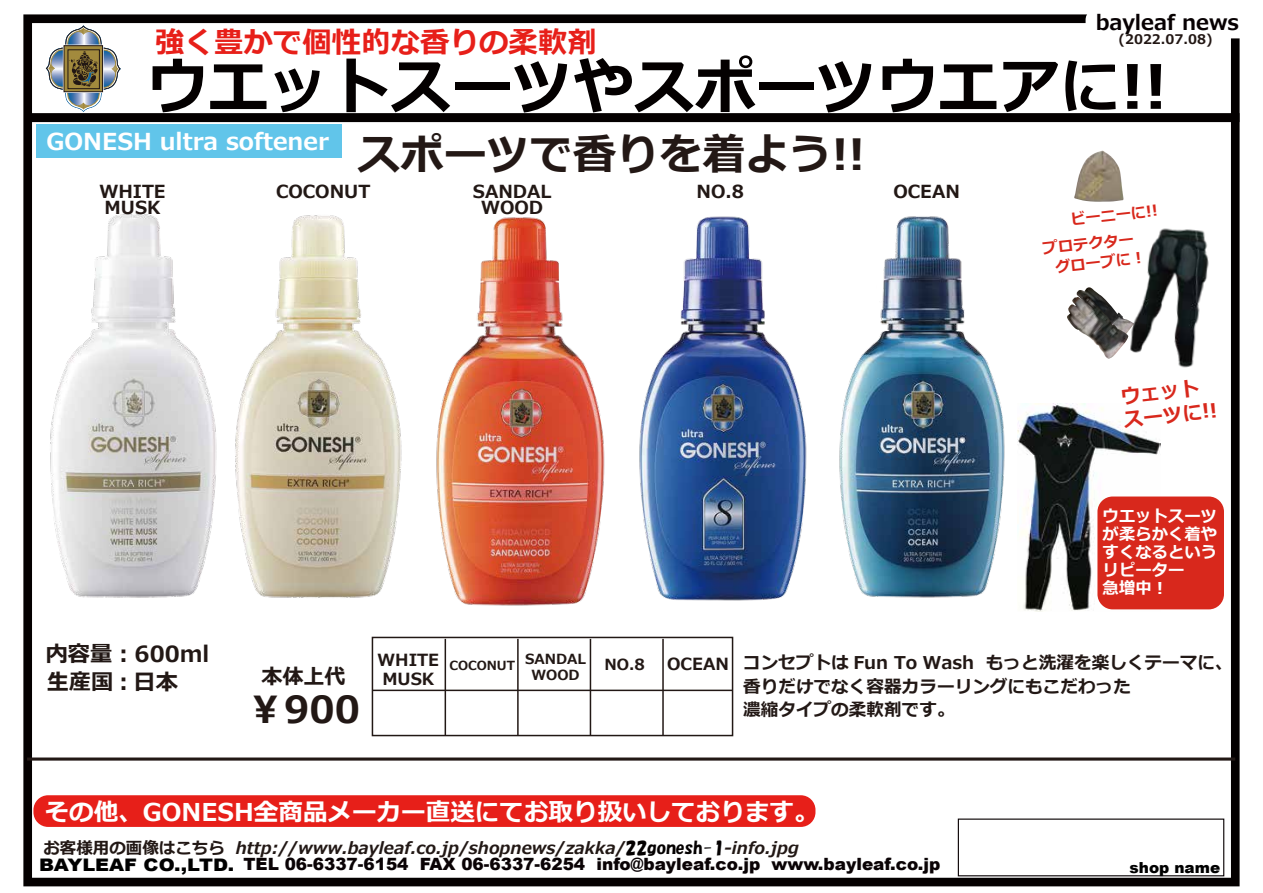
<style>
.page{position:relative;width:1263px;height:893px;background:#fff}
.page>*{position:absolute;margin:0;border:0;box-sizing:border-box;transform-origin:0 0}
.t1{font:700 60.75px "Meiryo";color:#040000}
.t2{font:700 43.2px "Meiryo";color:#231815}
.t3{font:700 37.35px "Meiryo";color:#221815}
.t4{font:700 29.4px "Meiryo";color:#e71f19}
.t5{font:700 24.6px "Meiryo";color:#fff}
.t6{font:700 23.4px "Meiryo";color:#fff}
.t7{font:700 22.2px/27.6px "Meiryo";color:#221815}
.t8{font:700 21px "Meiryo";color:#221815}
.t9{font:700 20.7px "Meiryo";color:#070002}
.t10{font:700 19.65px/23.5px "Meiryo";color:#d8281c}
.t11{font:700 18px/16.5px "Meiryo";color:#221815}
.t12{font:700 17.7px/23.5px "Meiryo";color:#221815}
.t13{font:900 16.95px "Arial";color:#0a0305}
.t14{font:700 16.8px/19.5px "Meiryo";color:#221815}
.t15{font:italic 700 16.5px "Meiryo";color:#221815}
.t16{font:700 16.35px/18.1px "Meiryo";color:#fff}
.t17{font:900 15.3px "Arial";color:#000}
.t18{font:700 15.3px "Meiryo";color:#221815}
.t19{font:700 15.15px/26px "Meiryo";color:#d8281c}
.t20{font:700 13.95px "Meiryo";color:#221815}
.t21{font:700 13.2px "Meiryo";color:#221714}
.t22{font:700 12.6px "Meiryo";color:#221815}
.s1{font-size:17.25px;color:#000}
.s2{font-style:normal}
.s3{font-family:"HGP Soei Kakupoptai";font-weight:400;font-style:normal;font-size:16.65px;color:#040000}
</style>
<div class="page">
<img style="left:50px;top:214px;width:167px;height:384px">
<img style="left:436px;top:217px;width:169px;height:389px">
<img style="left:235px;top:215px;width:167px;height:383px">
<img style="left:639px;top:216px;width:168px;height:385px">
<img style="left:839px;top:216px;width:166px;height:382px">
<div style="left:37px;top:124px;width:305px;height:34px;background:#61c5ea"></div>
<div style="left:33px;top:795px;width:782px;height:32px;background:#e71f19;border-radius:15px"></div>
<div style="left:23px;top:14px;width:1216px;height:872px;border:9px solid #040000"></div>
<div style="left:31px;top:113px;width:1208px;height:9px;background:#040000"></div>
<svg style="left:27px;top:757px;width:1208px;height:4px;background:#524a48"></svg>
<img style="left:1017px;top:404px;width:144px;height:207px">
<div style="left:1097px;top:496px;width:127px;height:113px;background:#d8281c;border-radius:15px"></div>
<img style="left:1076px;top:287px;width:24px;height:8px">
<img style="left:1067px;top:295px;width:59px;height:64px">
<img style="left:1074px;top:151px;width:50px;height:51px">
<img style="left:1126px;top:228px;width:83px;height:140px">
<svg style="left:45px;top:25px;width:76px;height:87px"></svg>
<div style="left:372px;top:637px;width:361px;height:99px;border:2px solid #221815"></div>
<hr style="left:445px;top:639px;width:1px;height:96px;background:#221815">
<hr style="left:517px;top:639px;width:2px;height:96px;background:#221815">
<hr style="left:590px;top:639px;width:1px;height:96px;background:#221815">
<hr style="left:372px;top:690px;width:360px;height:1px;background:#221815">
<hr style="left:662px;top:639px;width:2px;height:96px;background:#221815">
<div style="left:1085px;top:8px;width:165px;height:30px;background:#fff;border-radius:11px"></div>
<p class="t9" style="left:1096px;top:8px;width:145px">bayleaf news</p>
<p class="t21" style="left:1118px;top:30px;width:96px">(2022.07.08)</p>
<h3 class="t4" style="left:155px;top:21px;width:443px">強く豊かで個性的な香りの柔軟剤</h3>
<h1 class="t1" style="left:147px;top:44px;width:1022px">ウエットスーツやスポーツウエアに!!</h1>
<h3 class="t6" style="left:47px;top:125px;width:284px">GONESH ultra softener</h3>
<h2 class="t2" style="left:357px;top:123px;width:509px">スポーツで香りを着よう!!</h2>
<p class="t11" style="left:99px;top:184px;width:68px">WHITE<br>MUSK</p>
<p class="t11" style="left:276px;top:184px;width:96px">COCONUT</p>
<p class="t11" style="left:473px;top:184px;width:80px;text-align:center">SANDAL<br>WOOD</p>
<p class="t11" style="left:696px;top:184px;width:49px">NO.8</p>
<p class="t11" style="left:893px;top:184px;width:68px">OCEAN</p>
<p class="t19" style="left:1039px;top:210px;width:120px;text-indent:30px;rotate:-6deg">ビーニーに!!プロテクター</p>
<p class="t19" style="left:1054px;top:255px;width:93px;rotate:-6deg">グローブに︕</p>
<p class="t10" style="left:1120px;top:386px;width:96px;rotate:-6deg">ウェットスーツに!!</p>
<p class="t16" style="left:1103px;top:507px;width:116px">ウエットスーツが柔らかく着やすくなるというリピーター<br>急増中︕</p>
<h3 class="t7" style="left:46px;top:641px;width:165px">内容量︓600ml生産国 : 日本</h3>
<p class="t8" style="left:261px;top:662px;width:85px">本体上代</p>
<h3 class="t3" style="left:247px;top:683px;width:115px">￥900</h3>
<p class="t14" style="left:378px;top:650px;width:63px">WHITE<br>MUSK</p>
<p class="t22" style="left:449px;top:657px;width:138px">COCONUT <sup>SANDAL</sup></p>
<p class="t20" style="left:531px;top:665px;width:50px">WOOD</p>
<p class="t18" style="left:604px;top:654px;width:42px">NO.8</p>
<p class="t14" style="left:667px;top:655px;width:63px">OCEAN</p>
<p class="t12" style="left:743px;top:652px;width:491px">コンセプトは Fun To Wash もっと洗濯を楽しくテーマに、香りだけでなく容器カラーリングにもこだわった<br>濃縮タイプの柔軟剤です。</p>
<h3 class="t5" style="left:45px;top:795px;width:775px">その他、GONESH全商品メーカー直送にてお取り扱いしております。</h3>
<p class="t13" style="left:39px;top:852px;width:903px"><span class="s1">BAYLEAF CO.,LTD.</span> TEL 06-6337-6154 FAX 06-6337-6254 info@bayleaf.co.jp www.bayleaf.co.jp</p>
<p class="t17" style="left:1129px;top:857px;width:92px">shop name</p>
<p class="t15" style="left:43px;top:837px;width:757px"><span class="s2">お客様用の画像はこちら</span> http://www.bayleaf.co.jp/shopnews/zakka/<span class="s3">22gonesh-1</span>-info.jpg</p>
</div>
